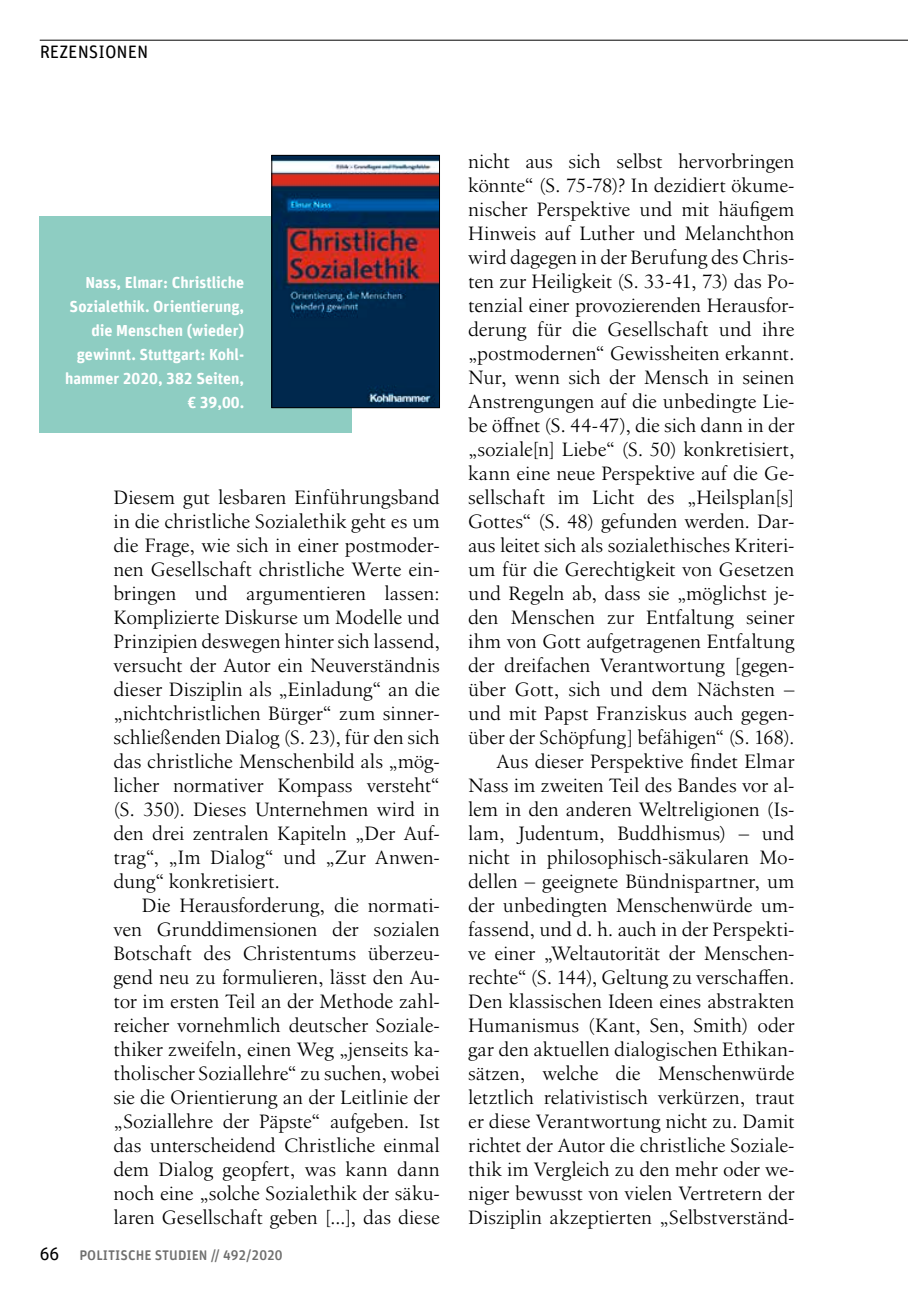
<style>
.page{position:relative;width:908px;height:1304px;background:#fff}
.page>*{position:absolute;margin:0;border:0;box-sizing:border-box;transform-origin:0 0}
.t1{font:20px/24px "Birka LT Pro";color:#000;text-align:justify}
.t2{font:18px "Unit Rounded Offc";color:#000}
.t3{font:700 16px/24px "Unit Rounded Offc";color:#fff;text-align:right}
.t4{font:500 14px "Unit Rounded Offc";color:#6f6f6e}
.s1{font-weight:400;font-size:18px;color:#000}
</style>
<div class="page">
<hr style="left:40px;top:40px;width:867px;height:1px;background:#000">
<div style="left:39px;top:216px;width:312px;height:216px;background:#8ecdc2"></div>
<img style="left:273px;top:157px;width:164px;height:249px">
<div style="left:271px;top:155px;width:168px;height:253px;border:1px solid #000"></div>
<p class="t2" style="left:40px;top:41px;width:110px">REZENSIONEN</p>
<p class="t3" style="left:65px;top:270px;width:181px">Nass, Elmar: Christliche<br>Sozialethik. Orientierung, die Menschen (wieder) gewinnt. Stuttgart: Kohl&shy;hammer 2020, 382 Seiten, € 39,00.</p>
<p class="t1" style="left:113px;top:485px;width:328px">Diesem gut lesbaren Einführungsband in die christliche Sozialethik geht es um die Frage, wie sich in einer postmoder&shy;nen Gesellschaft christliche Werte ein&shy;bringen und argumentieren lassen:<br>Komplizierte Diskurse um Modelle und Prinzipien deswegen hinter sich lassend, versucht der Autor ein Neuverständnis dieser Disziplin als „Einladung“ an die „nichtchristlichen Bürger“ zum sinner&shy;schließenden Dialog (S. 23), für den sich das christliche Menschenbild als „mög&shy;licher normativer Kompass versteht“ (S. 350). Dieses Unternehmen wird in den drei zentralen Kapiteln „Der Auf&shy;trag“, „Im Dialog“ und „Zur Anwen&shy;dung“ konkretisiert.</p>
<p class="t1" style="left:113px;top:893px;width:328px;text-indent:28px">Die Herausforderung, die normati&shy;ven Grunddimensionen der sozialen Botschaft des Christentums überzeu&shy;gend neu zu formulieren, lässt den Au&shy;tor im ersten Teil an der Methode zahl&shy;reicher vornehmlich deutscher Soziale&shy;thiker zweifeln, einen Weg „jenseits ka&shy;tholischer Soziallehre“ zu suchen, wobei sie die Orientierung an der Leitlinie der „Soziallehre der Päpste“ aufgeben. Ist das unterscheidend Christliche einmal dem Dialog geopfert, was kann dann noch eine „solche Sozialethik der säku&shy;laren Gesellschaft geben [...], das diese</p>
<p class="t4" style="left:40px;top:1246px;width:244px"><span class="s1">66</span> POLITISCHE STUDIEN // 492/2020</p>
<p class="t1" style="left:468px;top:149px;width:328px;text-align:right">nicht aus sich selbst hervorbringen könnte“ (S. 75-78)? In dezidiert ökume&shy;nischer Perspektive und mit häufigem Hinweis auf Luther und Melanchthon wird dagegen in der Berufung des Chris&shy;ten zur Heiligkeit (S. 33-41, 73) das Po&shy;tenzial einer provozierenden Herausfor&shy;derung für die Gesellschaft und ihre „postmodernen“ Gewissheiten erkannt.<br>Nur, wenn sich der Mensch in seinen Anstrengungen auf die unbedingte Lie&shy;be öffnet (S. 44-47), die sich dann in der „soziale[n] Liebe“ (S. 50) konkretisiert, kann eine neue Perspektive auf die Ge&shy;sellschaft im Licht des „Heilsplan[s] Gottes“ (S. 48) gefunden werden. Dar&shy;aus leitet sich als sozialethisches Kriteri&shy;um für die Gerechtigkeit von Gesetzen und Regeln ab, dass sie „möglichst je&shy;den Menschen zur Entfaltung seiner ihm von Gott aufgetragenen Entfaltung der dreifachen Verantwortung [gegen&shy;über Gott, sich und dem Nächsten – und mit Papst Franziskus auch gegen&shy;über der Schöpfung] befähigen“ (S. 168).<br>Aus dieser Perspektive findet Elmar Nass im zweiten Teil des Bandes vor al&shy;lem in den anderen Weltreligionen (Is&shy;lam, Judentum, Buddhismus) – und nicht in philosophisch-säkularen Mo&shy;dellen – geeignete Bündnispartner, um der unbedingten Menschenwürde um&shy;fassend, und d. h. auch in der Perspekti&shy;ve einer „Weltautorität der Menschen&shy;rechte“ (S. 144), Geltung zu verschaffen.<br>Den klassischen Ideen eines abstrakten Humanismus (Kant, Sen, Smith) oder gar den aktuellen dialogischen Ethikan&shy;sätzen, welche die Menschenwürde letztlich relativistisch verkürzen, traut er diese Verantwortung nicht zu. Damit richtet der Autor die christliche Soziale&shy;thik im Vergleich zu den mehr oder we&shy;niger bewusst von vielen Vertretern der Disziplin akzeptierten „Selbstverständ-</p>
</div>
